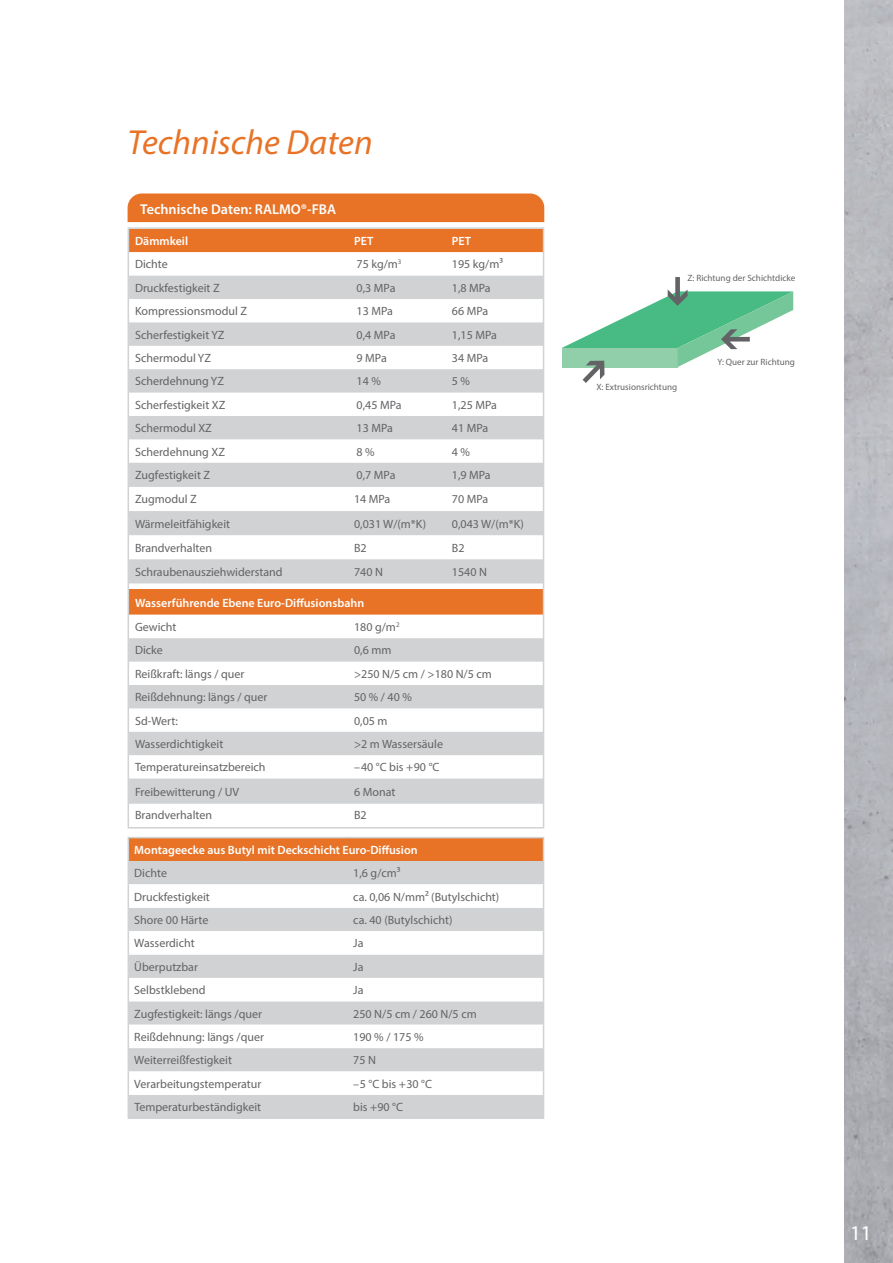
<style>
.page{position:relative;width:893px;height:1263px;background:#fff}
.page>*{position:absolute;margin:0;border:0;box-sizing:border-box;transform-origin:0 0}
.t1{font:italic 34.8px "Myriad Pro";color:#e87327}
.t2{font:21px "Myriad Pro";color:#fff}
.t3{font:600 14.25px "Myriad Pro";color:#fff}
.t4{font:12px "Myriad Pro";color:#636366}
.t5{font:600 12px "Myriad Pro";color:#fff}
.t6{font:9.15px "Myriad Pro";color:#636366}
</style>
<div class="page">
<img style="left:844px;top:0;width:49px;height:1263px">
<div style="left:131px;top:230px;width:410px;height:22px;background:#e87327"></div>
<svg style="left:131px;top:252px;width:410px;height:211px"></svg>
<svg style="left:131px;top:276px;width:410px;height:163px;fill:#d1d2d4"></svg>
<svg style="left:131px;top:463px;width:410px;height:120px;fill:#d1d2d4"></svg>
<div style="left:129px;top:589px;width:415px;height:26px;background:#e87327"></div>
<svg style="left:131px;top:638px;width:410px;height:166px;fill:#d1d2d4"></svg>
<div style="left:128px;top:227px;width:416px;height:601px;border:2px solid #d1d2d4"></div>
<div style="left:128px;top:193px;width:416px;height:29px;background:#e87327"></div>
<div style="left:128px;top:837px;width:416px;height:24px;background:#e87327"></div>
<div style="left:129px;top:861px;width:414px;height:256px;background:#d1d2d4"></div>
<svg style="left:129px;top:884px;width:414px;height:211px"></svg>
<hr style="left:128px;top:837px;width:219px;height:1px;background:#d1d2d4">
<hr style="left:347px;top:837px;width:197px;height:1px;background:#d1d2d4">
<svg style="left:128px;top:838px;width:1px;height:279px"></svg>
<svg style="left:543px;top:838px;width:1px;height:279px"></svg>
<hr style="left:128px;top:1117px;width:219px;height:2px;background:#d1d2d4">
<hr style="left:347px;top:1117px;width:197px;height:2px;background:#d1d2d4">
<svg style="left:562px;top:277px;width:232px;height:106px"></svg>
<h1 class="t1" style="left:128px;top:121px;width:247px">Technische Daten</h1>
<p class="t3" style="left:140px;top:200px;width:197px">Technische Daten: RALMO®-FBA</p>
<p class="t5" style="left:135px;top:233px;width:55px">Dämmkeil</p>
<p class="t5" style="left:354px;top:233px;width:21px">PET</p>
<p class="t5" style="left:452px;top:233px;width:21px">PET</p>
<p class="t4" style="left:135px;top:257px;width:34px">Dichte</p>
<p class="t4" style="left:357px;top:257px;width:46px">75 kg/m<sup>3</sup></p>
<p class="t4" style="left:452px;top:257px;width:53px">195 kg/m³</p>
<p class="t4" style="left:135px;top:280px;width:86px">Druckfestigkeit Z</p>
<p class="t4" style="left:357px;top:280px;width:40px">0,3 MPa</p>
<p class="t4" style="left:452px;top:280px;width:40px">1,8 MPa</p>
<p class="t4" style="left:135px;top:304px;width:114px">Kompressionsmodul Z</p>
<p class="t4" style="left:357px;top:304px;width:38px">13 MPa</p>
<p class="t4" style="left:452px;top:304px;width:38px">66 MPa</p>
<p class="t4" style="left:135px;top:327px;width:91px">Scherfestigkeit YZ</p>
<p class="t4" style="left:357px;top:327px;width:40px">0,4 MPa</p>
<p class="t4" style="left:452px;top:327px;width:46px">1,15 MPa</p>
<p class="t4" style="left:135px;top:351px;width:77px">Schermodul YZ</p>
<p class="t4" style="left:357px;top:351px;width:32px">9 MPa</p>
<p class="t4" style="left:452px;top:351px;width:38px">34 MPa</p>
<p class="t4" style="left:135px;top:374px;width:91px">Scherdehnung YZ</p>
<p class="t4" style="left:357px;top:374px;width:26px">14 %</p>
<p class="t4" style="left:452px;top:374px;width:20px">5 %</p>
<p class="t4" style="left:135px;top:397px;width:92px">Scherfestigkeit XZ</p>
<p class="t4" style="left:357px;top:397px;width:46px">0,45 MPa</p>
<p class="t4" style="left:452px;top:397px;width:46px">1,25 MPa</p>
<p class="t4" style="left:135px;top:421px;width:78px">Schermodul XZ</p>
<p class="t4" style="left:357px;top:421px;width:38px">13 MPa</p>
<p class="t4" style="left:452px;top:421px;width:38px">41 MPa</p>
<p class="t4" style="left:135px;top:444px;width:91px">Scherdehnung XZ</p>
<p class="t4" style="left:357px;top:444px;width:20px">8 %</p>
<p class="t4" style="left:452px;top:444px;width:20px">4 %</p>
<p class="t4" style="left:135px;top:468px;width:77px">Zugfestigkeit Z</p>
<p class="t4" style="left:357px;top:468px;width:40px">0,7 MPa</p>
<p class="t4" style="left:452px;top:468px;width:40px">1,9 MPa</p>
<p class="t4" style="left:135px;top:492px;width:63px">Zugmodul Z</p>
<p class="t4" style="left:354px;top:492px;width:38px">14 MPa</p>
<p class="t4" style="left:452px;top:492px;width:38px">70 MPa</p>
<p class="t4" style="left:135px;top:516px;width:97px">Wärmeleitfähigkeit</p>
<p class="t4" style="left:354px;top:516px;width:74px">0,031 W/(m*K)</p>
<p class="t4" style="left:452px;top:516px;width:74px">0,043 W/(m*K)</p>
<p class="t4" style="left:135px;top:540px;width:79px">Brandverhalten</p>
<p class="t4" style="left:354px;top:540px;width:14px">B2</p>
<p class="t4" style="left:452px;top:540px;width:14px">B2</p>
<p class="t4" style="left:135px;top:564px;width:149px">Schraubenausziehwiderstand</p>
<p class="t4" style="left:354px;top:564px;width:30px">740 N</p>
<p class="t4" style="left:452px;top:564px;width:37px">1540 N</p>
<p class="t5" style="left:135px;top:595px;width:231px">Wasserführende Ebene Euro-Diffusionsbahn</p>
<p class="t4" style="left:135px;top:619px;width:43px">Gewicht</p>
<p class="t4" style="left:354px;top:619px;width:47px">180 g/m<sup>2</sup></p>
<p class="t4" style="left:135px;top:643px;width:29px">Dicke</p>
<p class="t4" style="left:354px;top:643px;width:39px">0,6 mm</p>
<p class="t4" style="left:135px;top:666px;width:111px">Reißkraft: längs / quer</p>
<p class="t4" style="left:354px;top:666px;width:139px">&gt;250 N/5 cm / &gt;180 N/5 cm</p>
<p class="t4" style="left:135px;top:690px;width:134px">Reißdehnung: längs / quer</p>
<p class="t4" style="left:354px;top:690px;width:59px">50 % / 40 %</p>
<p class="t4" style="left:135px;top:713px;width:44px">Sd-Wert:</p>
<p class="t4" style="left:354px;top:713px;width:35px">0,05 m</p>
<p class="t4" style="left:135px;top:736px;width:90px">Wasserdichtigkeit</p>
<p class="t4" style="left:354px;top:736px;width:90px">&gt;2 m Wassersäule</p>
<p class="t4" style="left:135px;top:760px;width:132px">Temperatureinsatzbereich</p>
<p class="t4" style="left:354px;top:760px;width:87px">– 40 °C bis +90 °C</p>
<p class="t4" style="left:135px;top:784px;width:106px">Freibewitterung / UV</p>
<p class="t4" style="left:354px;top:784px;width:43px">6 Monat</p>
<p class="t4" style="left:135px;top:808px;width:79px">Brandverhalten</p>
<p class="t4" style="left:354px;top:808px;width:14px">B2</p>
<p class="t5" style="left:134px;top:842px;width:285px">Montageecke aus Butyl mit Deckschicht Euro-Diffusion</p>
<p class="t4" style="left:134px;top:866px;width:34px">Dichte</p>
<p class="t4" style="left:353px;top:866px;width:49px">1,6 g/cm³</p>
<p class="t4" style="left:134px;top:889px;width:77px">Druckfestigkeit</p>
<p class="t4" style="left:353px;top:889px;width:148px">ca. 0,06 N/mm² (Butylschicht)</p>
<p class="t4" style="left:134px;top:912px;width:76px">Shore 00 Härte</p>
<p class="t4" style="left:353px;top:912px;width:101px">ca. 40 (Butylschicht)</p>
<p class="t4" style="left:134px;top:936px;width:62px">Wasserdicht</p>
<p class="t4" style="left:353px;top:936px;width:12px">Ja</p>
<p class="t4" style="left:134px;top:959px;width:65px">Überputzbar</p>
<p class="t4" style="left:353px;top:959px;width:12px">Ja</p>
<p class="t4" style="left:134px;top:983px;width:73px">Selbstklebend</p>
<p class="t4" style="left:353px;top:983px;width:12px">Ja</p>
<p class="t4" style="left:134px;top:1006px;width:129px">Zugfestigkeit: längs /quer</p>
<p class="t4" style="left:353px;top:1006px;width:125px">250 N/5 cm / 260 N/5 cm</p>
<p class="t4" style="left:134px;top:1029px;width:131px">Reißdehnung: längs /quer</p>
<p class="t4" style="left:353px;top:1029px;width:72px">190 % / 175 %</p>
<p class="t4" style="left:134px;top:1053px;width:99px">Weiterreißfestigkeit</p>
<p class="t4" style="left:353px;top:1053px;width:24px">75 N</p>
<p class="t4" style="left:134px;top:1076px;width:129px">Verarbeitungstemperatur</p>
<p class="t4" style="left:353px;top:1076px;width:80px">–5 °C bis +30 °C</p>
<p class="t4" style="left:134px;top:1100px;width:128px">Temperaturbeständigkeit</p>
<p class="t4" style="left:353px;top:1100px;width:51px">bis +90 °C</p>
<p class="t6" style="left:687px;top:272px;width:109px">Z: Richtung der Schichtdicke</p>
<p class="t6" style="left:596px;top:381px;width:82px">X: Extrusionsrichtung</p>
<p class="t6" style="left:717px;top:356px;width:79px">Y: Quer zur Richtung</p>
<h2 class="t2" style="left:850px;top:1220px;width:23px">11</h2>
</div>
